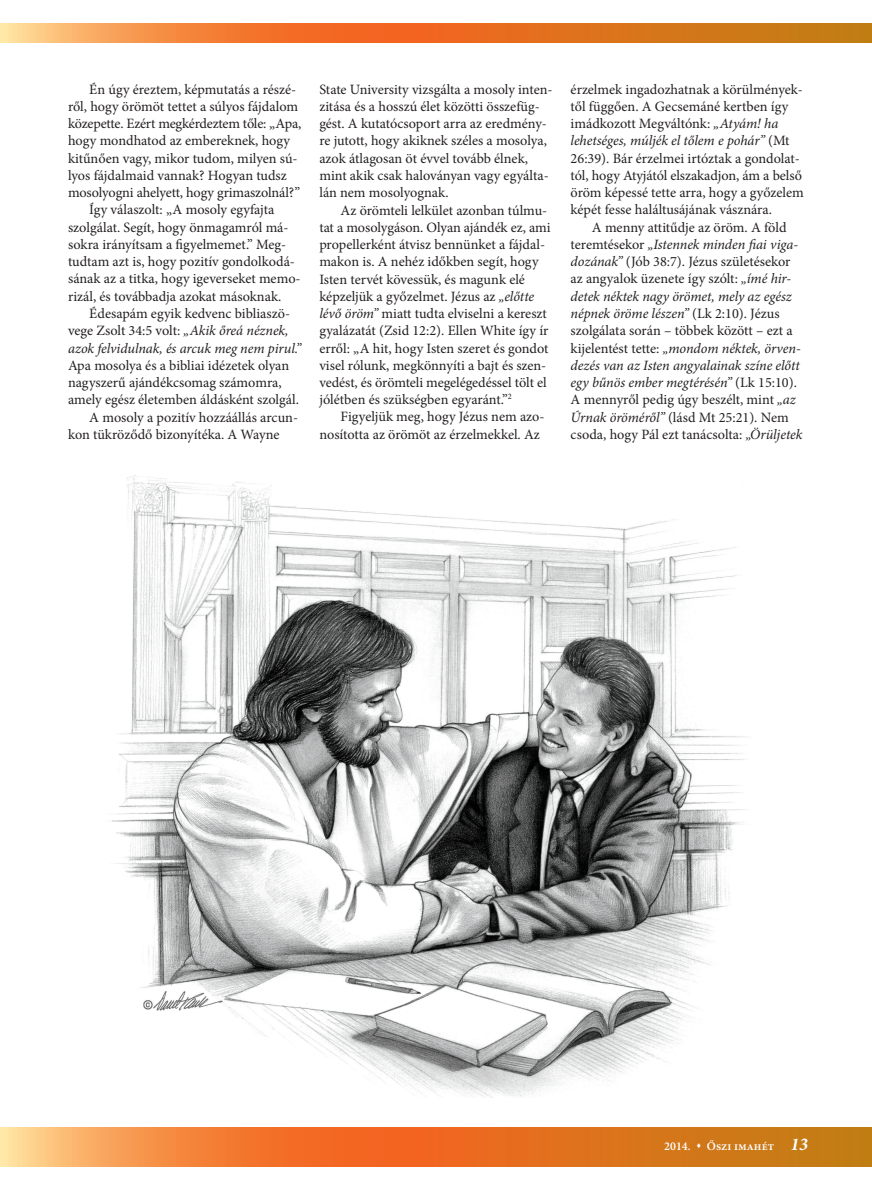
<style>
.page{position:relative;width:872px;height:1191px;background:#fff}
.page>*{position:absolute;margin:0;border:0;box-sizing:border-box;transform-origin:0 0}
.t1{font:14.25px/17.2px "Minion Pro";letter-spacing:-.005em;color:#231f20}
.t2{font:italic 14.25px "Minion Pro";letter-spacing:-.01em;color:#231f20}
.t3{font:600 12px "Minion Pro";color:#fff}
.s1{font-style:italic}
.s2{font-weight:700;font-style:italic;font-size:18px}
</style>
<div class="page">
<svg style="left:0;top:1127px;width:872px;height:39px;background:#e67f2f"></svg>
<svg style="left:0;top:23px;width:872px;height:20px;background:#e67f2f"></svg>
<img style="left:111px;top:475px;width:636px;height:622px">
<p class="t1" style="left:89px;top:80px;width:208px">Én úgy éreztem, képmutatás a részé-</p>
<p class="t1" style="left:68px;top:98px;width:232px">ről, hogy örömöt tettet a súlyos fájdalom</p>
<p class="t1" style="left:68px;top:115px;width:235px">közepette. Ezért megkérdeztem tőle: „Apa,</p>
<p class="t1" style="left:68px;top:132px;width:224px">hogy mondhatod az embereknek, hogy</p>
<p class="t1" style="left:68px;top:149px;width:231px">kitűnően vagy, mikor tudom, milyen sú-</p>
<p class="t1" style="left:68px;top:167px;width:220px">lyos fájdalmaid vannak? Hogyan tudsz</p>
<p class="t1" style="left:68px;top:184px;width:233px">mosolyogni ahelyett, hogy grimaszolnál?”</p>
<p class="t1" style="left:89px;top:201px;width:187px">Így válaszolt: „A mosoly egyfajta</p>
<p class="t1" style="left:68px;top:218px;width:222px">szolgálat. Segít, hogy önmagamról má-</p>
<p class="t1" style="left:68px;top:236px;width:220px">sokra irányítsam a figyelmemet.” Meg-</p>
<p class="t1" style="left:68px;top:253px;width:228px">tudtam azt is, hogy pozitív gondolkodá-</p>
<p class="t1" style="left:68px;top:270px;width:234px">sának az a titka, hogy igeverseket memo-</p>
<p class="t1" style="left:68px;top:288px;width:215px">rizál, és továbbadja azokat másoknak.</p>
<p class="t1" style="left:89px;top:305px;width:202px">Édesapám egyik kedvenc bibliaszö-</p>
<p class="t1" style="left:68px;top:322px;width:222px">vege Zsolt 34:5 volt: <span class="s1">„Akik őreá néznek,</span></p>
<p class="t2" style="left:68px;top:338px;width:235px">azok felvidulnak, és arcuk meg nem pirul.”</p>
<p class="t1" style="left:68px;top:357px;width:223px">Apa mosolya és a bibliai idézetek olyan</p>
<p class="t1" style="left:68px;top:374px;width:215px">nagyszerű ajándékcsomag számomra,</p>
<p class="t1" style="left:68px;top:391px;width:232px">amely egész életemben áldásként szolgál.</p>
<p class="t1" style="left:89px;top:408px;width:210px">A mosoly a pozitív hozzáállás arcun-</p>
<p class="t1" style="left:68px;top:426px;width:213px">kon tükröződő bizonyítéka. A Wayne</p>
<p class="t1" style="left:319px;top:81px;width:235px">State University vizsgálta a mosoly inten&shy;zitása és a hosszú élet közötti összefüg&shy;gést. A kutatócsoport arra az eredmény&shy;re jutott, hogy akiknek széles a mosolya, azok átlagosan öt évvel tovább élnek, mint akik csak haloványan vagy egyálta&shy;lán nem mosolyognak.</p>
<p class="t1" style="left:319px;top:201px;width:233px;text-indent:21px">Az örömteli lelkület azonban túlmu&shy;tat a mosolygáson. Olyan ajándék ez, ami propellerként átvisz bennünket a fájdal&shy;makon is. A nehéz időkben segít, hogy Isten tervét kövessük, és magunk elé képzeljük a győzelmet. Jézus az <span class="s1">„előtte lévő öröm”</span> miatt tudta elviselni a kereszt gyalázatát (Zsid 12:2). Ellen White így ír erről: „A hit, hogy Isten szeret és gondot visel rólunk, megkönnyíti a bajt és szen&shy;vedést, és örömteli megelégedéssel tölt el jólétben és szükségben egyaránt.”<sup>2</sup></p>
<p class="t1" style="left:319px;top:408px;width:227px;text-indent:21px">Figyeljük meg, hogy Jézus nem azo&shy;nosította az örömöt az érzelmekkel. Az</p>
<p class="t1" style="left:570px;top:80px;width:235px">érzelmek ingadozhatnak a körülmények&shy;től függően. A Gecsemáné kertben így imádkozott Megváltónk: <span class="s1">„Atyám! ha lehetséges, múljék el tőlem e pohár”</span> (Mt 26:39). Bár érzelmei irtóztak a gondolat&shy;tól, hogy Atyjától elszakadjon, ám a belső öröm képessé tette arra, hogy a győzelem képét fesse haláltusájának vásznára.</p>
<p class="t1" style="left:570px;top:218px;width:233px;text-indent:21px">A menny attitűdje az öröm. A föld teremtésekor <span class="s1">„Istennek minden fiai viga&shy;dozának”</span> (Jób 38:7). Jézus születésekor az angyalok üzenete így szólt: <span class="s1">„ímé hir&shy;detek néktek nagy örömet, mely az egész népnek öröme lészen”</span> (Lk 2:10). Jézus szolgálata során – többek között – ezt a kijelentést tette: <span class="s1">„mondom néktek, örven&shy;dezés van az Isten angyalainak színe előtt egy bűnös ember megtérésén”</span> (Lk 15:10).<br>A mennyről pedig úgy beszélt, mint <span class="s1">„az Úrnak öröméről”</span> (lásd Mt 25:21). Nem csoda, hogy Pál ezt tanácsolta: <span class="s1">„Örüljetek</span></p>
<p class="t3" style="left:664px;top:1137px;width:145px">2014. ▲ Őszi imahét <span class="s2">13</span></p>
</div>
